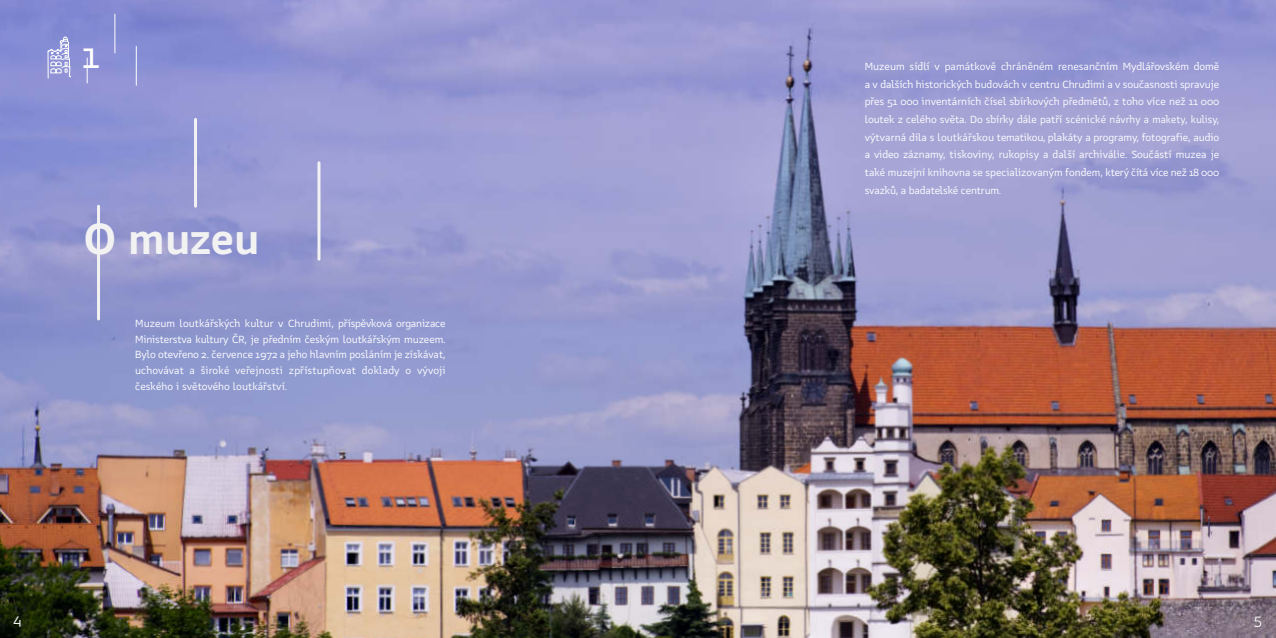
<style>
.page{position:relative;width:1276px;height:638px;background:#fff}
.page>*{position:absolute;margin:0;border:0;box-sizing:border-box;transform-origin:0 0}
.t1{font:700 44px "SDT Dumpling";color:#f2f2f2}
.t2{font:39.7px "SDT Dumpling";color:#fff}
.t3{font:15px "SDT Dumpling";color:#f2f2f2}
.t4{font:10.5px/17.7px "SDT Dumpling";color:#fff;text-align:justify}
</style>
<div class="page">
<img style="left:0;top:0;width:1276px;height:638px">
<hr style="left:194px;top:119px;width:3px;height:87px;background:#f2f2f2">
<hr style="left:317px;top:163px;width:3px;height:96px;background:#f2f2f2">
<hr style="left:97px;top:206px;width:3px;height:113px;background:#f2f2f2">
<svg style="left:47px;top:36px;width:24px;height:62px"></svg>
<hr style="left:114px;top:14px;width:1px;height:39px;background:#fff">
<hr style="left:136px;top:46px;width:1px;height:39px;background:#fff">
<svg style="left:87px;top:58px;width:1px;height:25px"></svg>
<h2 class="t2" style="left:82px;top:38px;width:19px">1</h2>
<h1 class="t1" style="left:84px;top:221px;width:177px">O muzeu</h1>
<p class="t4" style="left:135px;top:316px;width:312px;line-height:15.8px">Muzeum loutkářských kultur v Chrudimi, příspěvková organizace Ministerstva kultury ČR, je předním českým loutkářským muzeem.<br>Bylo otevřeno 2. července 1972 a jeho hlavním posláním je získávat, uchovávat a široké veřejnosti zpřístupňovat doklady o vývoji českého i světového loutkářství.</p>
<p class="t4" style="left:865px;top:58px;width:356px">Muzeum sídlí v památkově chráněném renesančním Mydlářovském domě a v dalších historických budovách v centru Chrudimi a v současnosti spravuje přes 51 000 inventárních čísel sbírkových předmětů, z toho více než 11 000 loutek z celého světa. Do sbírky dále patří scénické návrhy a makety, kulisy, výtvarná díla s loutkářskou tematikou, plakáty a programy, fotografie, audio a video záznamy, tiskoviny, rukopisy a další archiválie. Součástí muzea je také muzejní knihovna se specializovaným fondem, který čítá více než 18 000 svazků, a badatelské centrum.</p>
<h3 class="t3" style="left:14px;top:613px;width:10px">4</h3>
<h3 class="t3" style="left:1254px;top:613px;width:10px">5</h3>
</div>
